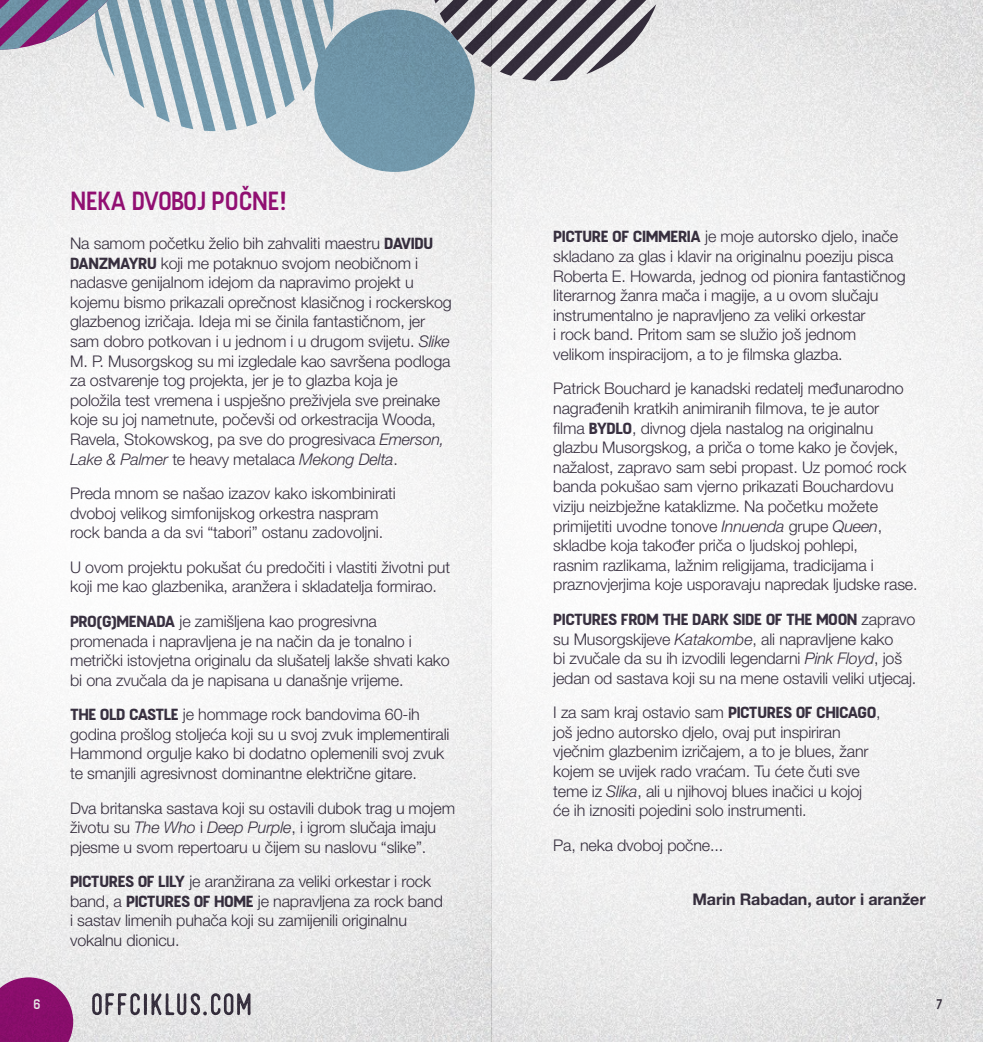
<style>
.page{position:relative;width:983px;height:1042px;background:#fff}
.page>*{position:absolute;margin:0;border:0;box-sizing:border-box;transform-origin:0 0}
.t1{font:300 26.25px "Fuji";letter-spacing:-.035em;color:#991078}
.t2{font:300 16.1px/19.6px "Helvetica Neue LT Pro";letter-spacing:-.01em;color:#3a3242}
.t3{font:500 16.1px "Fuji";letter-spacing:-.025em;color:#3a3242}
.t4{font:700 16.1px "Helvetica Neue LT Pro";letter-spacing:-.01em;color:#3a3242}
.t5{font:300 14px "Fuji";color:#fff;scale:.9 1}
.t6{font:300 14px "Fuji";color:#3a3242;scale:.9 1}
.s1{font-family:"Fuji";font-weight:500}
.s2{font-style:italic}
.s3{font-family:"Helvetica Neue LT Pro";font-weight:300}
</style>
<div class="page">
<img style="left:0;top:0;width:982px;height:1042px">
<h1 class="t1" style="left:70px;top:184px;width:218px">NEKA DVOBOJ POČNE!</h1>
<p class="t2" style="left:70px;top:233px;width:383px">Na samom početku želio bih zahvaliti maestru <span class="s1">DAVIDU DANZMAYRU</span> koji me potaknuo svojom neobičnom i nadasve genijalnom idejom da napravimo projekt u kojemu bismo prikazali oprečnost klasičnog i rockerskog glazbenog izričaja. Ideja mi se činila fantastičnom, jer sam dobro potkovan i u jednom i u drugom svijetu. <span class="s2">Slike </span>M. P. Musorgskog su mi izgledale kao savršena podloga za ostvarenje tog projekta, jer je to glazba koja je položila test vremena i uspješno preživjela sve preinake koje su joj nametnute, počevši od orkestracija Wooda, Ravela, Stokowskog, pa sve do progresivaca <span class="s2">Emerson, Lake &amp; Palmer</span> te heavy metalaca <span class="s2">Mekong Delta</span>.</p>
<p class="t2" style="left:70px;top:483px;width:327px">Preda mnom se našao izazov kako iskombinirati dvoboj velikog simfonijskog orkestra naspram rock banda a da svi “tabori” ostanu zadovoljni.</p>
<p class="t2" style="left:70px;top:557px;width:381px">U ovom projektu pokušat ću predočiti i vlastiti životni put koji me kao glazbenika, aranžera i skladatelja formirao.</p>
<p class="t2" style="left:70px;top:611px;width:381px"><span class="s1">PRO(G)MENADA</span> je zamišljena kao progresivna promenada i napravljena je na način da je tonalno i metrički istovjetna originalu da slušatelj lakše shvati kako bi ona zvučala da je napisana u današnje vrijeme.</p>
<p class="t2" style="left:70px;top:704px;width:381px"><span class="s1">THE OLD CASTLE</span> je hommage rock bandovima 60-ih godina prošlog stoljeća koji su u svoj zvuk implementirali Hammond orgulje kako bi dodatno oplemenili svoj zvuk te smanjili agresivnost dominantne električne gitare.</p>
<p class="t2" style="left:70px;top:797px;width:386px">Dva britanska sastava koji su ostavili dubok trag u mojem životu su <span class="s2">The Who</span> i <span class="s2">Deep Purple</span>, i igrom slučaja imaju pjesme u svom repertoaru u čijem su naslovu “slike”.</p>
<p class="t2" style="left:70px;top:871px;width:374px"><span class="s1">PICTURES OF LILY</span> je aranžirana za veliki orkestar i rock band, a <span class="s1">PICTURES OF HOME</span> je napravljena za rock band i sastav limenih puhača koji su zamijenili originalnu vokalnu dionicu.</p>
<p class="t2" style="left:553px;top:226px;width:354px"><span class="s1">PICTURE OF CIMMERIA</span> je moje autorsko djelo, inače skladano za glas i klavir na originalnu poeziju pisca Roberta E. Howarda, jednog od pionira fantastičnog literarnog žanra mača i magije, a u ovom slučaju instrumentalno je napravljeno za veliki orkestar<br>i rock band. Pritom sam se služio još jednom velikom inspiracijom, a to je filmska glazba.</p>
<p class="t2" style="left:553px;top:378px;width:366px">Patrick Bouchard je kanadski redatelj međunarodno nagrađenih kratkih animiranih filmova, te je autor<br>filma <span class="s1">BYDLO</span>, divnog djela nastalog na originalnu glazbu Musorgskog, a priča o tome kako je čovjek, nažalost, zapravo sam sebi propast. Uz pomoć rock banda pokušao sam vjerno prikazati Bouchardovu viziju neizbježne kataklizme. Na početku možete primijetiti uvodne tonove <span class="s2">Innuenda</span> grupe <span class="s2">Queen</span>, skladbe koja također priča o ljudskoj pohlepi,<br>rasnim razlikama, lažnim religijama, tradicijama i praznovjerjima koje usporavaju napredak ljudske rase.</p>
<p class="t3" style="left:553px;top:609px;width:363px">PICTURES FROM THE DARK SIDE OF THE MOON <span class="s3">zapravo</span></p>
<p class="t2" style="left:553px;top:628px;width:364px">su Musorgskijeve <span class="s2">Katakombe</span>, ali napravljene kako<br>bi zvučale da su ih izvodili legendarni <span class="s2">Pink Floyd</span>, još jedan od sastava koji su na mene ostavili veliki utjecaj.</p>
<p class="t2" style="left:553px;top:702px;width:329px">I za sam kraj ostavio sam <span class="s1">PICTURES OF CHICAGO</span>, još jedno autorsko djelo, ovaj put inspiriran vječnim glazbenim izričajem, a to je blues, žanr kojem se uvijek rado vraćam. Tu ćete čuti sve teme iz <span class="s2">Slika</span>, ali u njihovoj blues inačici u kojoj će ih iznositi pojedini solo instrumenti.</p>
<p class="t2" style="left:553px;top:835px;width:171px">Pa, neka dvoboj počne...</p>
<p class="t4" style="left:692px;top:889px;width:234px">Marin Rabadan, autor i aranžer</p>
<p class="t5" style="left:33px;top:995px;width:10px">6</p>
<p class="t6" style="left:936px;top:995px;width:9px">7</p>
</div>
